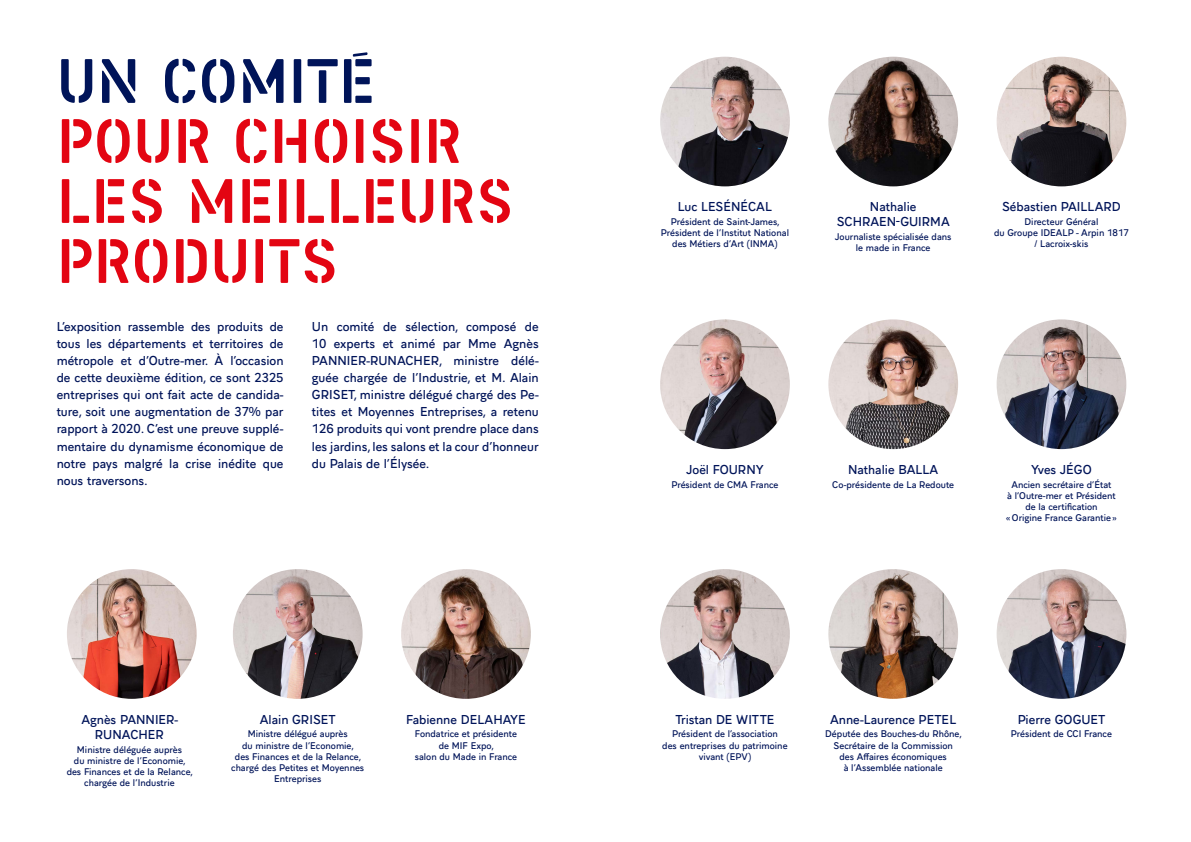
<style>
.page{position:relative;width:1191px;height:842px;background:#fff}
.page>*{position:absolute;margin:0;border:0;box-sizing:border-box;transform-origin:0 0}
.t1{font:60px/60px "Colonel Trial Rounded";color:#e30512}
.t2{font:600 12px/17px "Aiglon Pro";color:#001459;text-align:center}
.t3{font:600 9px/11px "Aiglon Pro";color:#001459;text-align:center}
.s1{color:#001459}
</style>
<div class="page">
<img style="left:67px;top:569px;width:130px;height:130px;border-radius:65px">
<img style="left:996px;top:57px;width:130px;height:129px;border-radius:65px">
<img style="left:233px;top:569px;width:129px;height:130px;border-radius:65px">
<img style="left:828px;top:319px;width:130px;height:130px;border-radius:65px">
<img style="left:996px;top:319px;width:130px;height:130px;border-radius:65px">
<img style="left:996px;top:569px;width:130px;height:130px;border-radius:65px">
<img style="left:828px;top:569px;width:130px;height:130px;border-radius:65px">
<img style="left:660px;top:319px;width:130px;height:130px;border-radius:65px">
<img style="left:660px;top:569px;width:130px;height:130px;border-radius:65px">
<img style="left:401px;top:569px;width:130px;height:130px;border-radius:65px">
<img style="left:660px;top:57px;width:130px;height:129px;border-radius:65px">
<img style="left:828px;top:57px;width:130px;height:129px;border-radius:65px">
<p class="t1" style="left:57px;top:52px;width:407px"><span class="s1">UN COMITÉ<br></span>POUR CHOISIR</p>
<p class="t1" style="left:57px;top:172px;width:458px">LES MEILLEURS</p>
<p class="t1" style="left:57px;top:232px;width:283px">PRODUITS</p>
<p class="t2" style="left:57px;top:317px;width:228px;text-align:justify">L’exposition rassemble des produits de tous les départements et territoires de métropole et d’Outre-mer. À l’occasion de cette deuxième édition, ce sont 2325 entreprises qui ont fait acte de candida&shy;ture, soit une augmentation de 37% par rapport à 2020. C’est une preuve supplé&shy;mentaire du dynamisme économique de notre pays malgré la crise inédite que nous traversons.</p>
<p class="t2" style="left:312px;top:317px;width:228px;text-align:justify">Un comité de sélection, composé de 10 experts et animé par Mme Agnès PANNIER-RUNACHER, ministre délé&shy;guée chargée de l’Industrie, et M. Alain GRISET, ministre délégué chargé des Pe&shy;tites et Moyennes Entreprises, a retenu 126 produits qui vont prendre place dans les jardins, les salons et la cour d’honneur du Palais de l’Élysée.</p>
<p class="t2" style="left:81px;top:711px;width:98px;line-height:15px">Agnès PANNIER-<br>RUNACHER</p>
<p class="t3" style="left:67px;top:743px;width:128px">Ministre déléguée auprès<br>du ministre de l’Economie, des Finances et de la Relance, chargée de l’Industrie</p>
<p class="t2" style="left:260px;top:710px;width:77px">Alain GRISET</p>
<p class="t3" style="left:231px;top:728px;width:135px">Ministre délégué auprès<br>du ministre de l’Economie,<br>des Finances et de la Relance, chargé des Petites et Moyennes<br>Entreprises</p>
<p class="t2" style="left:406px;top:710px;width:121px">Fabienne DELAHAYE</p>
<p class="t3" style="left:415px;top:728px;width:104px">Fondatrice et présidente de MIF Expo,<br>salon du Made in France</p>
<p class="t2" style="left:678px;top:197px;width:96px">Luc LESÉNÉCAL</p>
<p class="t3" style="left:661px;top:215px;width:130px">Président de Saint-James,<br>Président de l’Institut National des Métiers d’Art (INMA)</p>
<p class="t2" style="left:836px;top:198px;width:115px;line-height:15px">Nathalie<br>SCHRAEN-GUIRMA</p>
<p class="t3" style="left:835px;top:230px;width:118px">Journaliste spécialisée dans le made in France</p>
<p class="t2" style="left:1002px;top:197px;width:120px">Sébastien PAILLARD</p>
<p class="t3" style="left:994px;top:215px;width:136px">Directeur Général<br>du Groupe IDEALP - Arpin 1817 / Lacroix-skis</p>
<p class="t2" style="left:686px;top:460px;width:79px">Joël FOURNY</p>
<p class="t3" style="left:671px;top:478px;width:109px">Président de CMA France</p>
<p class="t2" style="left:848px;top:460px;width:92px">Nathalie BALLA</p>
<p class="t3" style="left:832px;top:478px;width:123px">Co-présidente de La Redoute</p>
<p class="t2" style="left:1031px;top:460px;width:62px">Yves JÉGO</p>
<p class="t3" style="left:1006px;top:478px;width:112px">Ancien secrétaire d’État<br>à l’Outre-mer et Président de la certification<br>«Origine France Garantie»</p>
<p class="t2" style="left:675px;top:710px;width:101px">Tristan DE WITTE</p>
<p class="t3" style="left:662px;top:728px;width:127px">Président de l’association<br>des entreprises du patrimoine vivant (EPV)</p>
<p class="t2" style="left:830px;top:710px;width:128px">Anne-Laurence PETEL</p>
<p class="t3" style="left:825px;top:728px;width:138px">Députée des Bouches-du Rhône,<br>Secrétaire de la Commission<br>des Affaires économiques<br>à l’Assemblée nationale</p>
<p class="t2" style="left:1017px;top:710px;width:89px">Pierre GOGUET</p>
<p class="t3" style="left:1011px;top:728px;width:103px">Président de CCI France</p>
</div>
